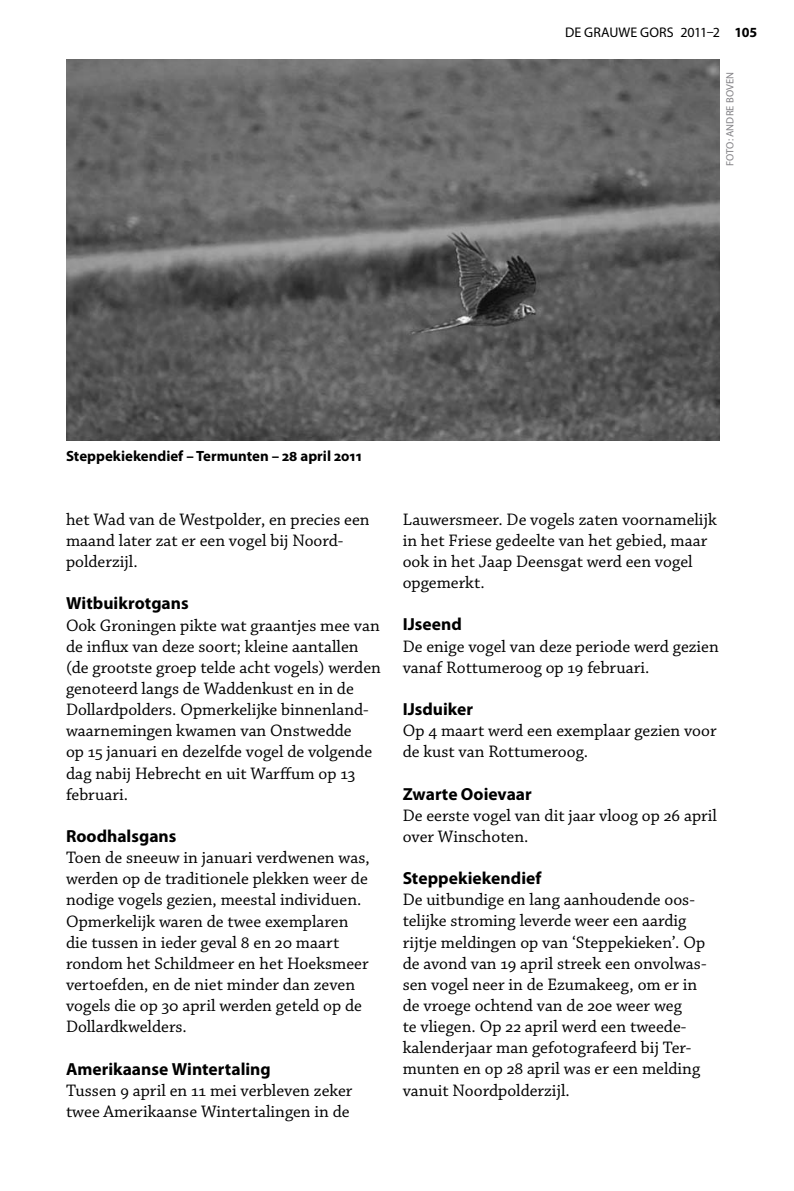
<style>
.page{position:relative;width:794px;height:1191px;background:#fff}
.page>*{position:absolute;margin:0;border:0;box-sizing:border-box;transform-origin:0 0}
.t1{font:17.5px/21.2px "Chaparral Pro";color:#000}
.t2{font:700 14.88px "Myriad Pro";color:#000}
.t3{font:14px "Myriad Pro";letter-spacing:.005em;color:#000}
.t4{font:10.5px "Myriad Pro";letter-spacing:.01em;color:#818084}
.s1{font-weight:700}
.s2{font-family:"Myriad Pro";font-weight:700}
</style>
<div class="page">
<img style="left:66px;top:60px;width:653px;height:380px">
<p class="t3" style="left:565px;top:24px;width:194px">DE GRAUWE GORS 2011–2 <span class="s1">105</span></p>
<p class="t4" style="left:723px;top:166px;width:96px;rotate:-90deg">FOTO: ANDRE BOVEN</p>
<p class="t2" style="left:66px;top:446px;width:297px">Steppekiekendief – Termunten – 28 april 2011</p>
<p class="t1" style="left:66px;top:509px;width:305px">het Wad van de Westpolder, en precies een maand later zat er een vogel bij Noord&shy;polderzijl.</p>
<p class="t1" style="left:66px;top:594px;width:316px"><span class="s2">Witbuikrotgans<br></span>Ook Groningen pikte wat graantjes mee van de influx van deze soort; kleine aantallen (de grootste groep telde acht vogels) werden genoteerd langs de Waddenkust en in de Dollardpolders. Opmerkelijke binnenland&shy;waarnemingen kwamen van Onstwedde<br>op 15 januari en dezelfde vogel de volgende dag nabij Hebrecht en uit Warffum op 13 februari.</p>
<p class="t1" style="left:66px;top:826px;width:305px"><span class="s2">Roodhalsgans<br></span>Toen de sneeuw in januari verdwenen was, werden op de traditionele plekken weer de nodige vogels gezien, meestal individuen.<br>Opmerkelijk waren de twee exemplaren die tussen in ieder geval 8 en 20 maart rondom het Schildmeer en het Hoeksmeer vertoefden, en de niet minder dan zeven vogels die op 30 april werden geteld op de Dollardkwelders.</p>
<p class="t1" style="left:66px;top:1059px;width:288px"><span class="s2">Amerikaanse Wintertaling<br></span>Tussen 9 april en 11 mei verbleven zeker twee Amerikaanse Wintertalingen in de</p>
<p class="t1" style="left:403px;top:509px;width:316px">Lauwersmeer. De vogels zaten voornamelijk in het Friese gedeelte van het gebied, maar ook in het Jaap Deensgat werd een vogel opgemerkt.</p>
<p class="t1" style="left:403px;top:615px;width:317px"><span class="s2">IJseend<br></span>De enige vogel van deze periode werd gezien vanaf Rottumeroog op 19 februari.</p>
<p class="t1" style="left:403px;top:699px;width:315px"><span class="s2">IJsduiker<br></span>Op 4 maart werd een exemplaar gezien voor de kust van Rottumeroog.</p>
<p class="t1" style="left:403px;top:784px;width:316px"><span class="s2">Zwarte Ooievaar<br></span>De eerste vogel van dit jaar vloog op 26 april over Winschoten.</p>
<p class="t1" style="left:403px;top:868px;width:305px"><span class="s2">Steppekiekendief<br></span>De uitbundige en lang aanhoudende oos&shy;telijke stroming leverde weer een aardig rijtje meldingen op van ‘Steppekieken’. Op de avond van 19 april streek een onvolwas&shy;sen vogel neer in de Ezumakeeg, om er in de vroege ochtend van de 20e weer weg<br>te vliegen. Op 22 april werd een tweede&shy;kalenderjaar man gefotografeerd bij Ter&shy;munten en op 28 april was er een melding vanuit Noordpolderzijl.</p>
</div>
